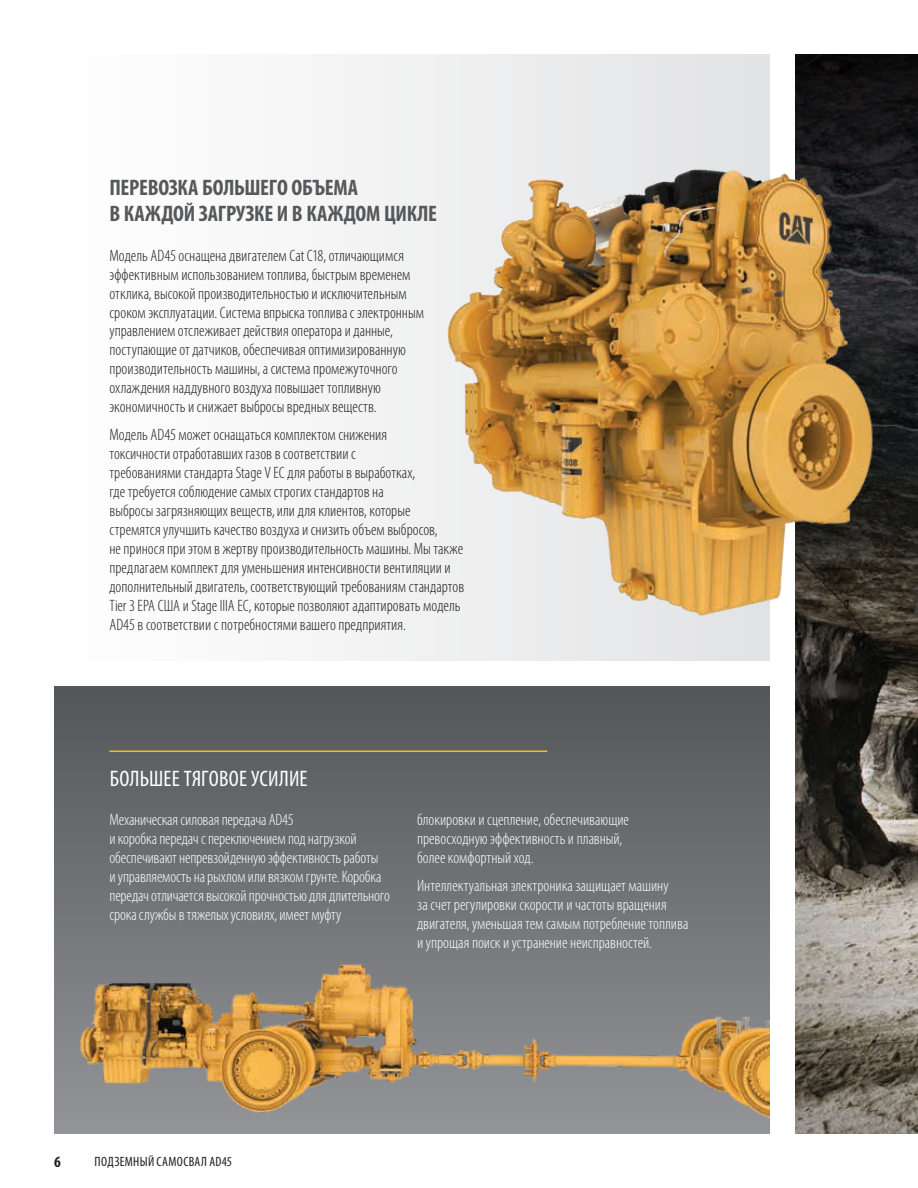
<style>
.page{position:relative;width:918px;height:1188px;background:#fff}
.page>*{position:absolute;margin:0;border:0;box-sizing:border-box;transform-origin:0 0}
.t1{font:700 condensed 22.5px/25.8px "Myriad Pro";letter-spacing:-.01em;color:#57585a}
.t2{font:condensed 22.5px "Myriad Pro";letter-spacing:.01em;color:#fff}
.t3{font:300 condensed 16.5px/18.9px "Myriad Pro";color:#231f20}
.t4{font:300 condensed 16.5px/18.9px "Myriad Pro";letter-spacing:-.005em;color:#fff}
.t5{font:700 condensed 15.75px "Myriad Pro";color:#231f20}
.t6{font:condensed 13.5px "Myriad Pro";letter-spacing:.025em;color:#231f20}
</style>
<div class="page">
<svg style="left:54px;top:687px;width:716px;height:255px;background:#65686b"></svg>
<img style="left:796px;top:780px;width:122px;height:354px">
<div style="left:54px;top:54px;width:716px;height:607px;background:linear-gradient(to right,#fff,#e2e3e5)"></div>
<svg style="left:796px;top:54px;width:122px;height:726px;background:#262422"></svg>
<img style="left:54px;top:942px;width:716px;height:192px">
<img style="left:438px;top:130px;width:439px;height:514px">
<hr style="left:110px;top:751px;width:437px;height:1px;background:#fcba13">
<h1 class="t1" style="left:110px;top:175px;width:329px">ПЕРЕВОЗКА БОЛЬШЕГО ОБЪЕМА<br>В КАЖДОЙ ЗАГРУЗКЕ И В КАЖДОМ ЦИКЛЕ</h1>
<p class="t3" style="left:110px;top:246px;width:316px">Модель AD45 оснащена двигателем Cat C18, отличающимся эффективным использованием топлива, быстрым временем отклика, высокой производительностью и исключительным сроком эксплуатации. Система впрыска топлива с электронным управлением отслеживает действия оператора и данные, поступающие от датчиков, обеспечивая оптимизированную производительность машины, а система промежуточного охлаждения наддувного воздуха повышает топливную экономичность и снижает выбросы вредных веществ.</p>
<p class="t3" style="left:110px;top:426px;width:356px">Модель AD45 может оснащаться комплектом снижения<br>токсичности отработавших газов в соответствии с<br>требованиями стандарта Stage V ЕС для работы в выработках,<br>где требуется соблюдение самых строгих стандартов на<br>выбросы загрязняющих веществ,или для клиентов, которые стремятся улучшить качество воздуха и снизить объем выбросов,<br>не принося при этом в жертву производительность машины. Мы также предлагаем комплект для уменьшения интенсивности вентиляции и дополнительный двигатель, соответствующий требованиям стандартов Tier 3 EPA США и Stage IIIA ЕС, которые позволяют адаптировать модель AD45всоответствииспотребностямивашего предприятия.</p>
<h1 class="t2" style="left:110px;top:765px;width:199px">БОЛЬШЕЕ ТЯГОВОЕ УСИЛИЕ</h1>
<p class="t4" style="left:110px;top:810px;width:282px">Механическая силовая передача AD45<br>икоробкапередач с переключением под нагрузкой обеспечиваютнепревзойденную эффективность работы<br>и управляемость на рыхлом или вязком грунте. Коробка передач отличается высокой прочностью для длительного срока службы в тяжелых условиях, имеет муфту</p>
<p class="t4" style="left:417px;top:810px;width:213px">блокировки и сцепление, обеспечивающие превосходную эффективность и плавный, более комфортный ход.</p>
<p class="t4" style="left:417px;top:876px;width:273px">Интеллектуальная электроника защищает машину<br>за счет регулировки скорости и частоты вращения двигателя, уменьшая тем самым потребление топлива и упрощая поиск и устранение неисправностей.</p>
<p class="t5" style="left:54px;top:1152px;width:8px">6</p>
<p class="t6" style="left:95px;top:1153px;width:139px">ПОДЗЕМНЫЙ САМОСВАЛ AD45</p>
</div>
